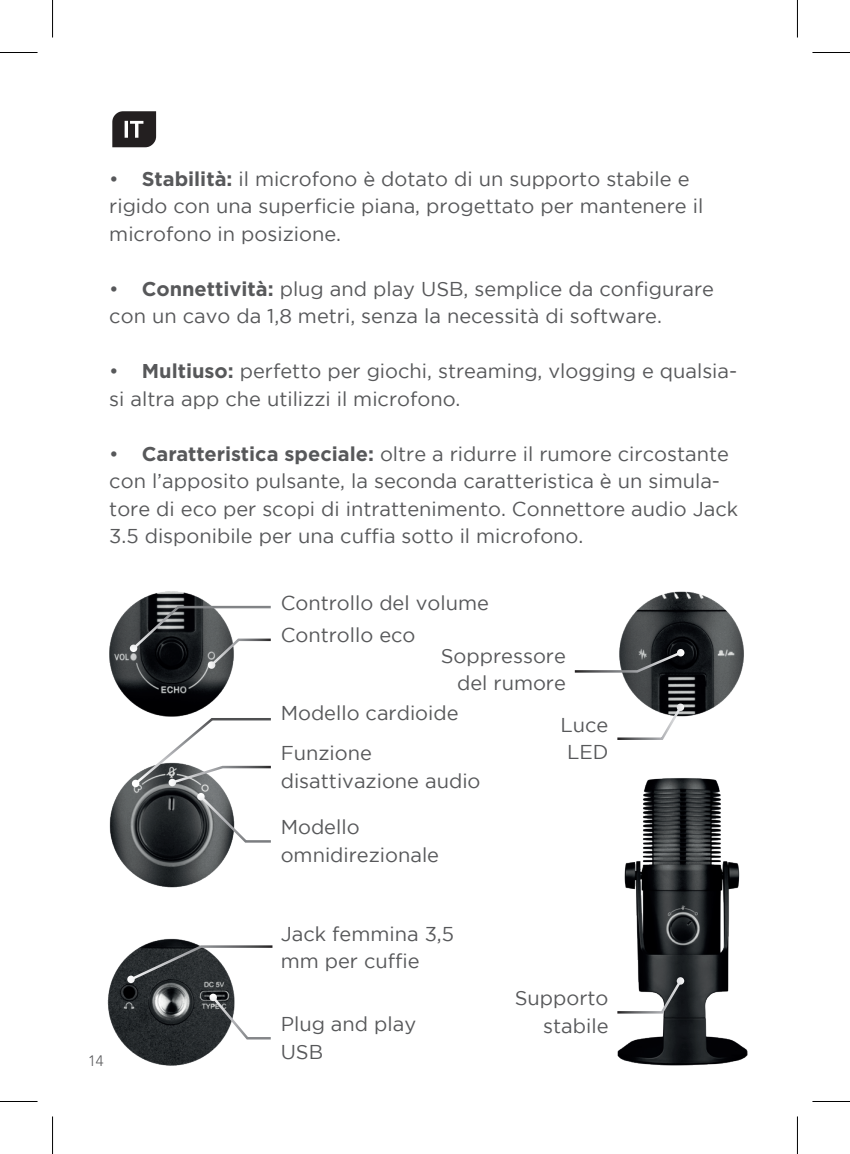
<style>
.page{position:relative;width:850px;height:1154px;background:#fff}
.page>*{position:absolute;margin:0;border:0;box-sizing:border-box;transform-origin:0 0}
.t1{font:50px "KONIX LAND";color:#231f20}
.t2{font:20px/27.5px "Gotham";color:#57585a}
.t3{font:300 15px "Avenir LT Std";color:#57585a}
.s1{font-weight:700}
</style>
<div class="page">
<img style="left:107px;top:938px;width:128px;height:128px">
<img style="left:109px;top:591px;width:123px;height:126px">
<img style="left:109px;top:777px;width:123px;height:111px">
<img style="left:619px;top:591px;width:125px;height:126px">
<svg style="left:130px;top:605px;width:141px;height:64px"></svg>
<svg style="left:574px;top:649px;width:110px;height:25px"></svg>
<svg style="left:617px;top:703px;width:67px;height:37px"></svg>
<svg style="left:197px;top:793px;width:74px;height:51px"></svg>
<svg style="left:132px;top:718px;width:139px;height:69px"></svg>
<svg style="left:209px;top:994px;width:62px;height:47px"></svg>
<svg style="left:127px;top:944px;width:146px;height:39px"></svg>
<img style="left:617px;top:778px;width:131px;height:288px">
<svg style="left:617px;top:977px;width:67px;height:38px"></svg>
<hr style="left:0;top:52px;width:38px;height:1px;background:#000">
<hr style="left:812px;top:52px;width:37px;height:1px;background:#000">
<hr style="left:0;top:1101px;width:38px;height:1px;background:#000">
<hr style="left:812px;top:1101px;width:37px;height:1px;background:#000">
<hr style="left:52px;top:0;width:1px;height:38px;background:#000">
<hr style="left:52px;top:1116px;width:1px;height:38px;background:#000">
<hr style="left:796px;top:0;width:1px;height:38px;background:#000">
<hr style="left:796px;top:1116px;width:1px;height:38px;background:#000">
<h1 class="t1" style="left:109px;top:103px;width:52px">Y</h1>
<p class="t2" style="left:109px;top:165px;width:595px">• <span class="s1">Stabilità:</span> il microfono è dotato di un supporto stabile e rigido con una superficie piana, progettato per mantenere il microfono in posizione.</p>
<p class="t2" style="left:109px;top:275px;width:606px">• <span class="s1">Connettività:</span> plug and play USB, semplice da configurare con un cavo da 1,8 metri, senza la necessità di software.</p>
<p class="t2" style="left:109px;top:357px;width:629px">• <span class="s1">Multiuso:</span> perfetto per giochi, streaming, vlogging e qualsia&shy;si altra app che utilizzi il microfono.</p>
<p class="t2" style="left:109px;top:440px;width:630px">• <span class="s1">Caratteristica speciale:</span> oltre a ridurre il rumore circostante con l’apposito pulsante, la seconda caratteristica è un simula&shy;tore di eco per scopi di intrattenimento. Connettore audio Jack 3.5 disponibile per una cuffia sotto il microfono.</p>
<p class="t2" style="left:280px;top:587px;width:210px;line-height:31.8px">Controllo del volume<br>Controllo eco</p>
<p class="t2" style="left:440px;top:642px;width:127px;text-align:right">Soppressore del rumore</p>
<p class="t2" style="left:560px;top:711px;width:49px;text-align:center">Luce<br>LED</p>
<p class="t2" style="left:280px;top:693px;width:179px;line-height:40.2px">Modello cardioide<br>Funzione</p>
<p class="t2" style="left:280px;top:767px;width:201px">disattivazione audio</p>
<p class="t2" style="left:280px;top:813px;width:160px">Modello omnidirezionale</p>
<p class="t3" style="left:88px;top:1052px;width:17px">14</p>
<p class="t2" style="left:280px;top:919px;width:175px">Jack femmina 3,5 mm per cuffie</p>
<p class="t2" style="left:280px;top:1010px;width:137px">Plug and play<br>USB</p>
<p class="t2" style="left:514px;top:984px;width:95px;text-align:right">Supporto stabile</p>
</div>
